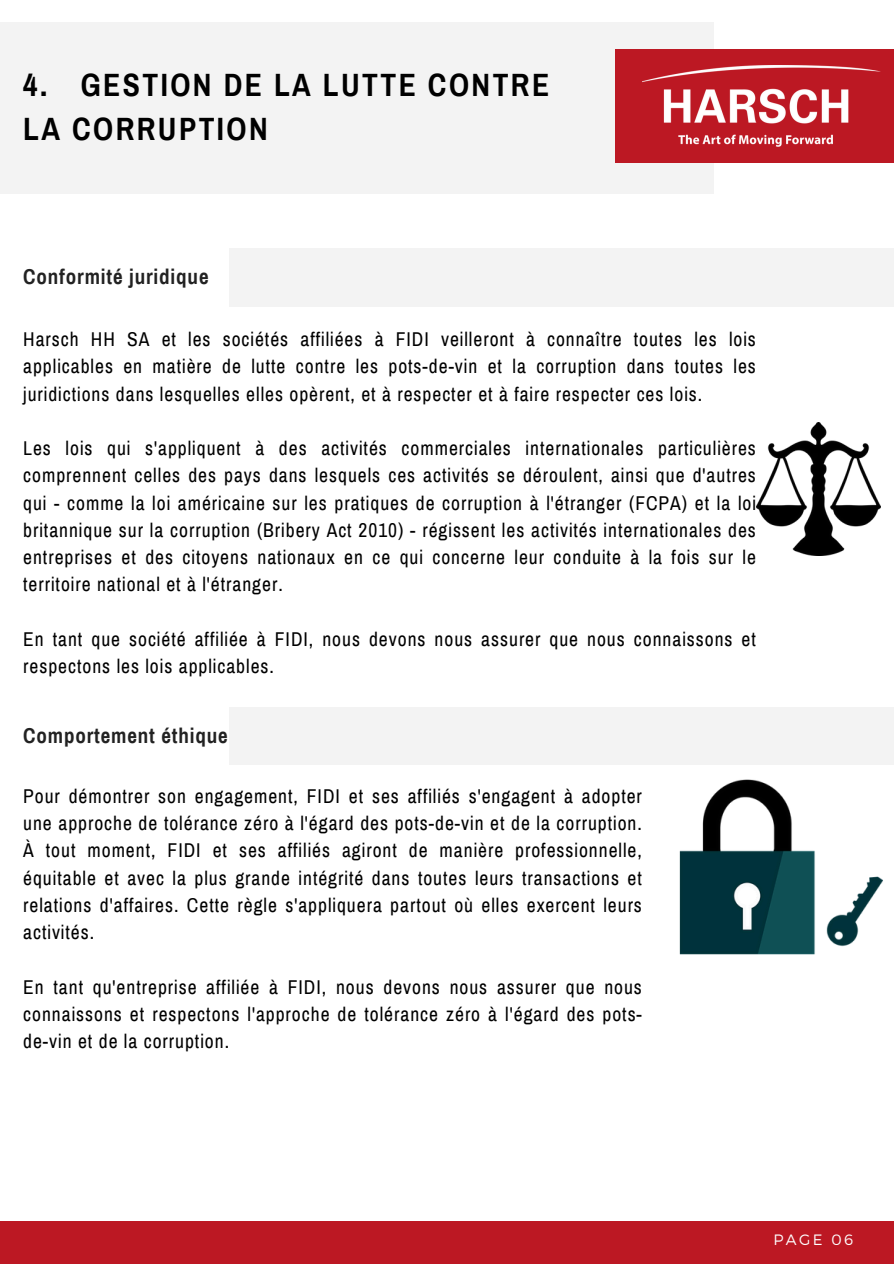
<style>
.page{position:relative;width:894px;height:1264px;background:#fff}
.page>*{position:absolute;margin:0;border:0;box-sizing:border-box;transform-origin:0 0}
.t1{font:700 31.5px/43.3px "Archivo Narrow";letter-spacing:.075em;color:#000}
.t2{font:700 21px "Archivo Narrow";letter-spacing:.04em;color:#222}
.t3{font:19.5px/27.2px "Archivo Narrow";letter-spacing:.05em;color:#000;text-align:justify}
.t4{font:300 15px "Montserrat";letter-spacing:.16em;color:#fff}
</style>
<div class="page">
<div style="left:0;top:1220px;width:893px;height:43px;background:#bc1823"></div>
<div style="left:0;top:22px;width:713px;height:171px;background:#f3f3f3"></div>
<div style="left:615px;top:49px;width:278px;height:114px;background:#bc1823"></div>
<img style="left:642px;top:66px;width:238px;height:81px">
<div style="left:230px;top:249px;width:663px;height:57px;background:#f3f3f3"></div>
<div style="left:230px;top:707px;width:663px;height:57px;background:#f3f3f3"></div>
<img style="left:756px;top:422px;width:124px;height:133px">
<img style="left:560px;top:764px;width:333px;height:191px">
<h3 class="t1" style="left:23px;top:64px;width:527px">4. GESTION DE LA LUTTE CONTRE<br>LA CORRUPTION</h3>
<h1 class="t2" style="left:23px;top:266px;width:187px">Conformité juridique</h1>
<p class="t3" style="left:23px;top:326px;width:734px">Harsch HH SA et les sociétés affiliées à FIDI veilleront à connaître toutes les lois applicables en matière de lutte contre les pots-de-vin et la corruption dans toutes les juridictions dans lesquelles elles opèrent, et à respecter et à faire respecter ces lois.</p>
<p class="t3" style="left:23px;top:435px;width:734px">Les lois qui s'appliquent à des activités commerciales internationales particulières comprennent celles des pays dans lesquels ces activités se déroulent, ainsi que d'autres qui - comme la loi américaine sur les pratiques de corruption à l'étranger (FCPA) et la loi britannique sur la corruption (Bribery Act 2010) - régissent les activités internationales des entreprises et des citoyens nationaux en ce qui concerne leur conduite à la fois sur le territoire national et à l'étranger.</p>
<h2 class="t3" style="left:23px;top:625px;width:734px">En tant que société affiliée à FIDI, nous devons nous assurer que nous connaissons et respectons les lois applicables.</h2>
<p class="t2" style="left:23px;top:724px;width:206px">Comportement éthique</p>
<h3 class="t3" style="left:23px;top:782px;width:620px">Pour démontrer son engagement, FIDI et ses affiliés s'engagent à adopter une approche de tolérance zéro à l'égard des pots-de-vin et de la corruption.<br>À tout moment, FIDI et ses affiliés agiront de manière professionnelle, équitable et avec la plus grande intégrité dans toutes leurs transactions et relations d'affaires. Cette règle s'appliquera partout où elles exercent leurs activités.</h3>
<h3 class="t3" style="left:23px;top:973px;width:620px">En tant qu'entreprise affiliée à FIDI, nous devons nous assurer que nous connaissons et respectons l'approche de tolérance zéro à l'égard des pots&shy;de-vin et de la corruption.</h3>
<p class="t4" style="left:773px;top:1229px;width:81px">PAGE 06</p>
</div>
